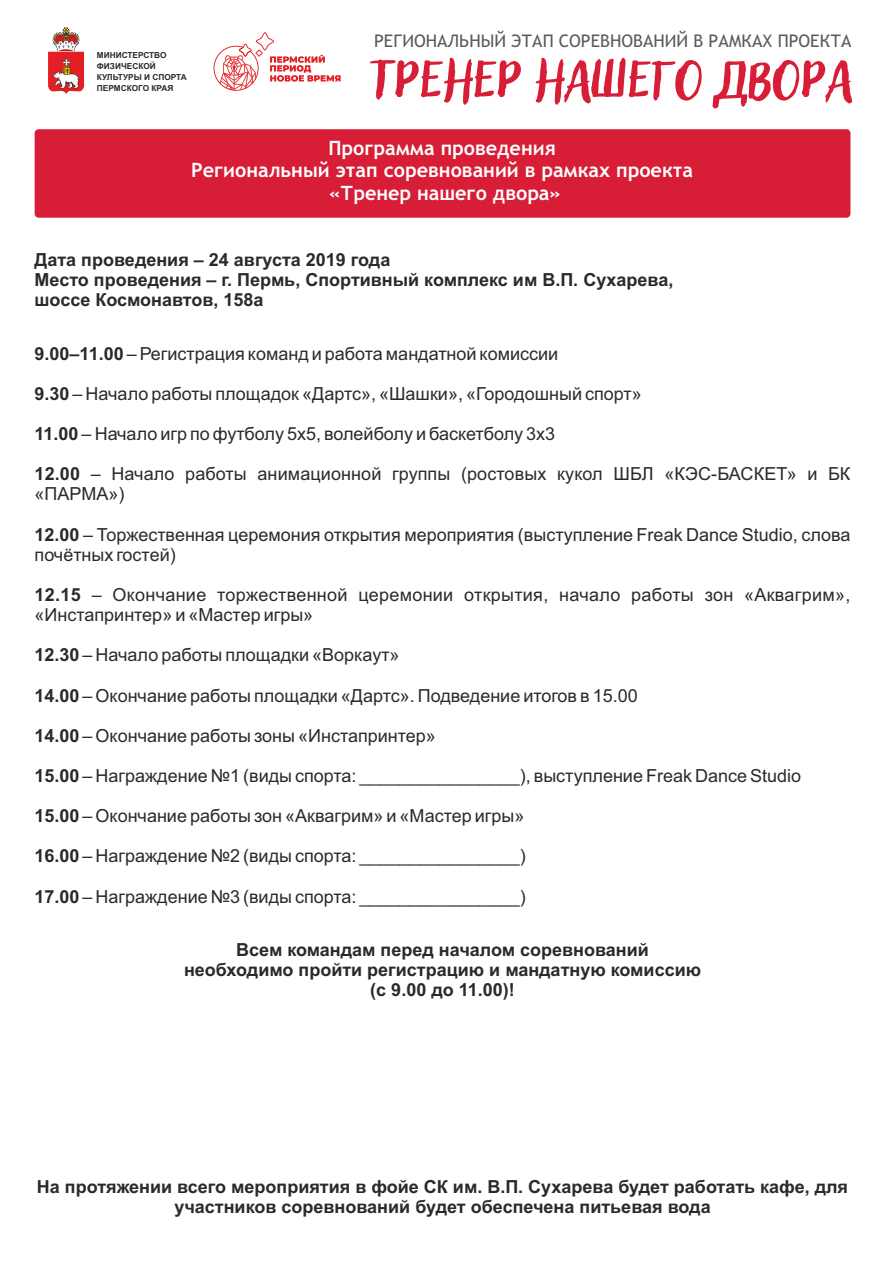
<style>
.page{position:relative;width:893px;height:1263px;background:#fff}
.page>*{position:absolute;margin:0;border:0;box-sizing:border-box;transform-origin:0 0}
.t1{font:700 19.8px/23px "Trebuchet MS";color:#fefefe;text-align:center}
.t2{font:18px/20.1px "Arial";color:#2b2a29}
.t3{font:700 18px/20.1px "Arial";color:#2b2a29;text-align:center}
.t4{font:17.4px "Trebuchet MS";color:#5b5b5b}
.t5{font:700 8.25px/10.8px "Arial";color:#2b2a29}
.s1{font-weight:700}
</style>
<div class="page">
<svg style="left:369px;top:57px;width:484px;height:161px"></svg>
<svg style="left:214px;top:32px;width:127px;height:59px"></svg>
<svg style="left:48px;top:27px;width:37px;height:67px"></svg>
<div style="left:35px;top:129px;width:815px;height:89px;background:#d71e36;border-radius:4px"></div>
<p class="t5" style="left:97px;top:51px;width:91px">МИНИСТЕРСТВО<br>ФИЗИЧЕСКОЙ<br>КУЛЬТУРЫ И СПОРТА<br>ПЕРМСКОГО КРАЯ</p>
<p class="t4" style="left:374px;top:35px;width:479px">РЕГИОНАЛЬНЫЙ ЭТАП СОРЕВНОВАНИЙ В РАМКАХ ПРОЕКТА</p>
<p class="t1" style="left:191px;top:138px;width:503px">Программа проведения<br>Региональный этап соревнований в рамках проекта «Тренер нашего двора»</p>
<p class="t3" style="left:35px;top:251px;width:357px">Дата проведения – 24 августа 2019 года</p>
<p class="t3" style="left:35px;top:291px;width:231px">шоссе Космонавтов, 158а</p>
<p class="t3" style="left:35px;top:271px;width:640px">Место проведения – г. Пермь, Спортивный комплекс им В.П. Сухарева,</p>
<p class="t2" style="left:35px;top:345px;width:525px"><span class="s1">9.00–11.00</span> – Регистрация команд и работа мандатной комиссии</p>
<p class="t2" style="left:35px;top:385px;width:609px"><span class="s1">9.30</span> – Начало работы площадок «Дартс», «Шашки», «Городошный спорт»</p>
<p class="t2" style="left:35px;top:425px;width:522px"><span class="s1">11.00</span> – Начало игр по футболу 5х5, волейболу и баскетболу 3х3</p>
<p class="t2" style="left:35px;top:466px;width:817px"><span class="s1">12.00</span> – Начало работы анимационной группы (ростовых кукол ШБЛ «КЭС-БАСКЕТ» и БК «ПАРМА»)</p>
<p class="t2" style="left:35px;top:526px;width:817px"><span class="s1">12.00</span> – Торжественная церемония открытия мероприятия (выступление Freak Dance Studio, слова почётных гостей)</p>
<p class="t2" style="left:35px;top:586px;width:817px"><span class="s1">12.15</span> – Окончание торжественной церемонии открытия, начало работы зон «Аквагрим», «Инстапринтер» и «Мастер игры»</p>
<p class="t2" style="left:35px;top:647px;width:366px"><span class="s1">12.30</span> – Начало работы площадки «Воркаут»</p>
<p class="t2" style="left:35px;top:687px;width:605px"><span class="s1">14.00</span> – Окончание работы площадки «Дартс». Подведение итогов в 15.00</p>
<p class="t2" style="left:35px;top:727px;width:403px"><span class="s1">14.00</span> – Окончание работы зоны «Инстапринтер»</p>
<p class="t2" style="left:35px;top:767px;width:768px"><span class="s1">15.00</span> – Награждение №1 (виды спорта: ________________), выступление Freak Dance Studio</p>
<p class="t2" style="left:35px;top:807px;width:491px"><span class="s1">15.00</span> – Окончание работы зон «Аквагрим» и «Мастер игры»</p>
<p class="t2" style="left:35px;top:848px;width:493px"><span class="s1">16.00</span> – Награждение №2 (виды спорта: ________________)</p>
<p class="t2" style="left:35px;top:888px;width:493px"><span class="s1">17.00</span> – Награждение №3 (виды спорта: ________________)</p>
<p class="t3" style="left:236px;top:941px;width:414px">Всем командам перед началом соревнований</p>
<p class="t3" style="left:184px;top:961px;width:519px">необходимо пройти регистрацию и мандатную комиссию (с 9.00 до 11.00)!</p>
<p class="t3" style="left:37px;top:1178px;width:813px">На протяжении всего мероприятия в фойе СК им. В.П. Сухарева будет работать кафе, для участников соревнований будет обеспечена питьевая вода</p>
</div>
